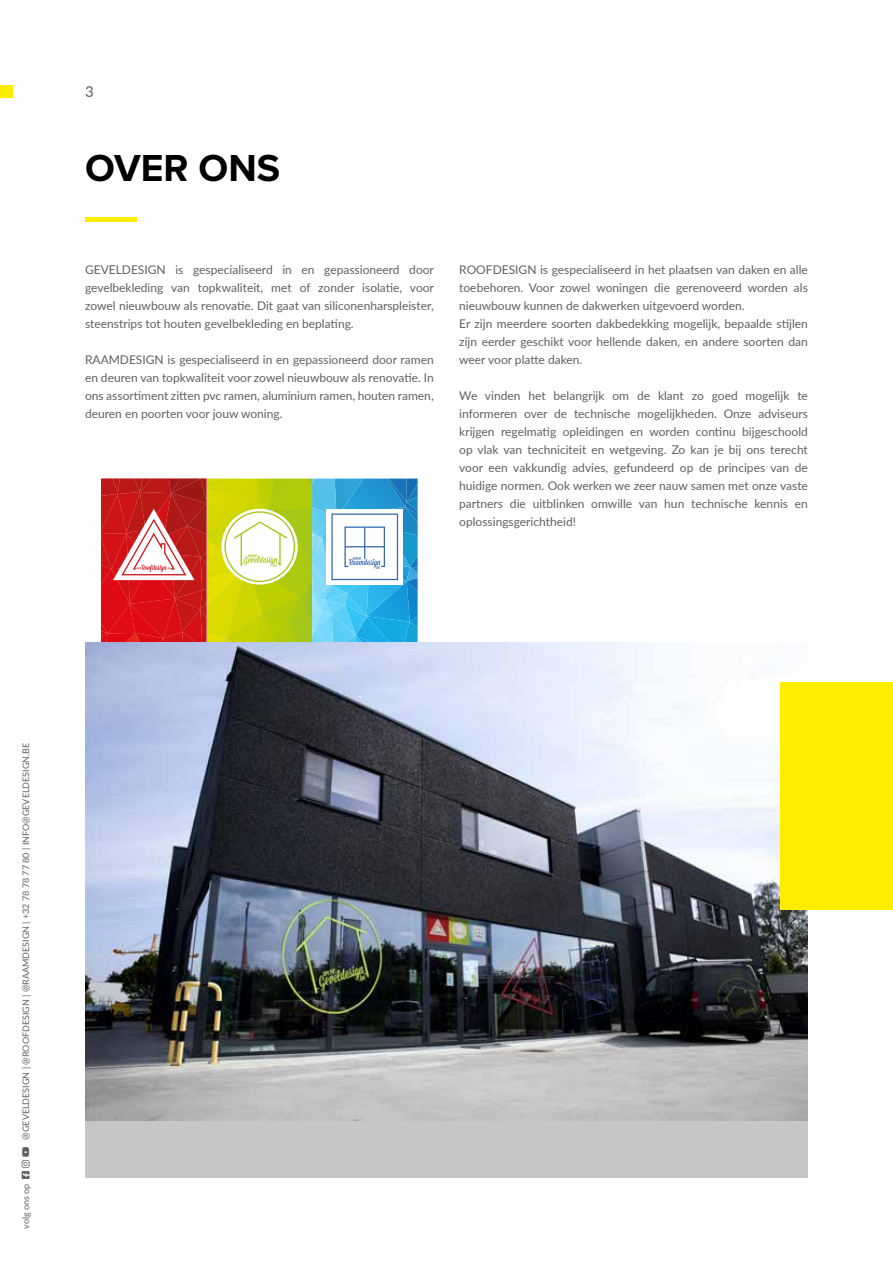
<style>
.page{position:relative;width:893px;height:1263px;background:#fff}
.page>*{position:absolute;margin:0;border:0;box-sizing:border-box;transform-origin:0 0}
.t1{font:700 39px "Proxima Nova";color:#000}
.t2{font:15px "Lato";color:#635f5e}
.t3{font:12px/18px "Lato";color:#635f5e;text-align:justify}
.t4{font:9px "Lato";color:#635f5e}
</style>
<div class="page">
<svg style="left:101px;top:478px;width:317px;height:164px"></svg>
<div style="left:85px;top:642px;width:723px;height:536px;background:#c6c6c6"></div>
<img style="left:85px;top:642px;width:723px;height:479px">
<div style="left:780px;top:682px;width:113px;height:228px;background:#ffed00"></div>
<hr style="left:85px;top:218px;width:51px;height:4px;background:#ffed00">
<div style="left:0;top:85px;width:13px;height:12px;background:#ffed00"></div>
<p class="t2" style="left:85px;top:81px;width:10px">3</p>
<h1 class="t1" style="left:85px;top:139px;width:197px">OVER ONS</h1>
<p class="t3" style="left:85px;top:260px;width:350px">GEVELDESIGN is gespecialiseerd in en gepassioneerd door gevelbekleding van topkwaliteit, met of zonder isolatie, voor zowel nieuwbouw als renovatie. Dit gaat van siliconenharspleister, steenstrips tot houten gevelbekleding en beplating.</p>
<p class="t3" style="left:85px;top:350px;width:350px">RAAMDESIGN is gespecialiseerd in en gepassioneerd door ramen en deuren van topkwaliteit voor zowel nieuwbouw als renovatie. In ons assortiment zitten pvc ramen, aluminium ramen, houten ramen, deuren en poorten voor jouw woning.</p>
<p class="t3" style="left:459px;top:260px;width:350px;text-align:left">ROOFDESIGN is gespecialiseerd in het plaatsen van daken en alle toebehoren. Voor zowel woningen die gerenoveerd worden als nieuwbouw kunnen de dakwerken uitgevoerd worden.<br>Er zijn meerdere soorten dakbedekking mogelijk, bepaalde stijlen zijn eerder geschikt voor hellende daken, en andere soorten dan weer voor platte daken.</p>
<p class="t3" style="left:459px;top:386px;width:350px">We vinden het belangrijk om de klant zo goed mogelijk te informeren over de technische mogelijkheden. Onze adviseurs krijgen regelmatig opleidingen en worden continu bijgeschoold op vlak van techniciteit en wetgeving. Zo kan je bij ons terecht voor een vakkundig advies, gefundeerd op de principes van de huidige normen. Ook werken we zeer nauw samen met onze vaste partners die uitblinken omwille van hun technische kennis en oplossingsgerichtheid!</p>
<p class="t4" style="left:19px;top:1140px;width:399px;rotate:-90deg">@GEVELDESIGN | @ROOFDESIGN | @RAAMDESIGN | +32 78 78 77 80 | INFO@GEVELDESIGN.BE</p>
<p class="t4" style="left:19px;top:1229px;width:59px;rotate:-90deg">volg ons op □□▲❑◆</p>
</div>
